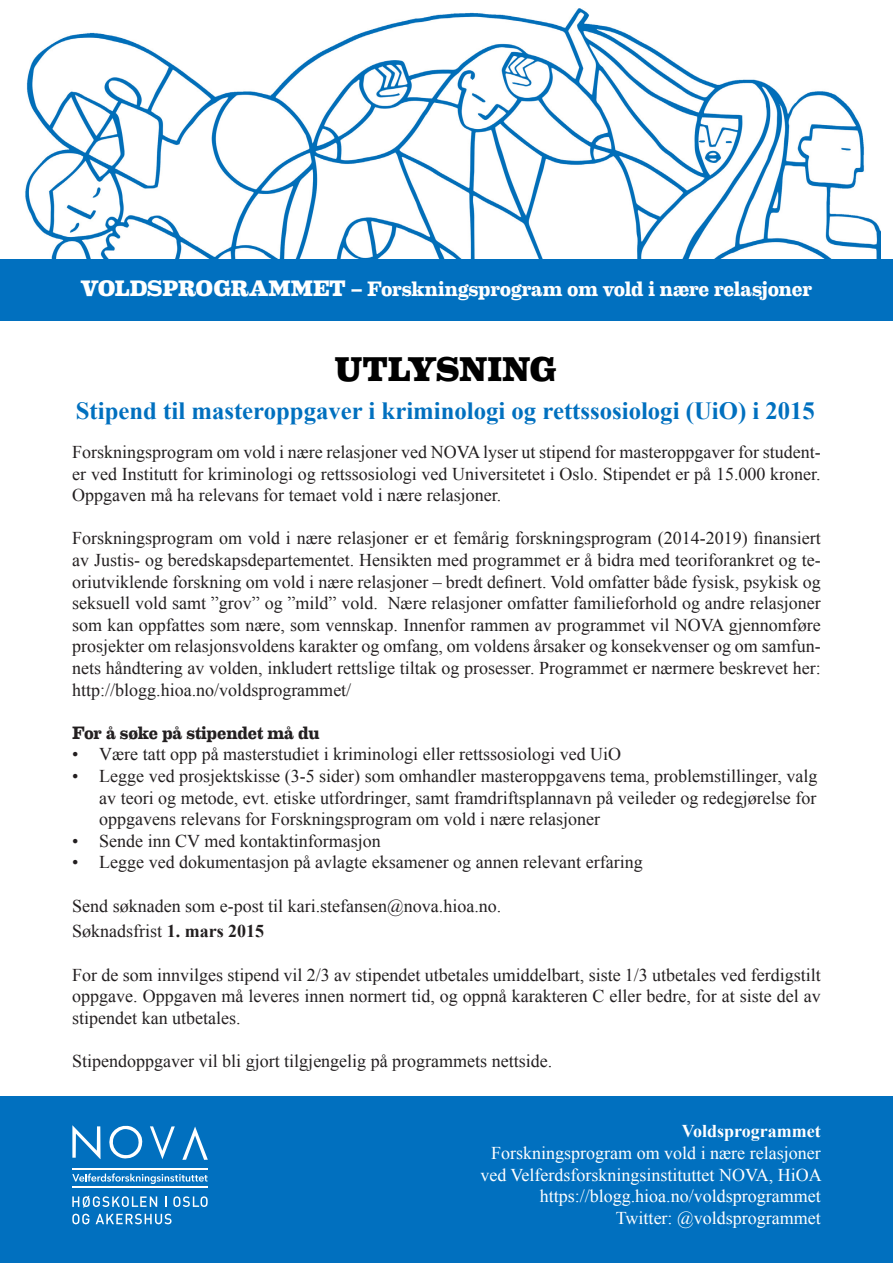
<style>
.page{position:relative;width:893px;height:1263px;background:#fff}
.page>*{position:absolute;margin:0;border:0;box-sizing:border-box;transform-origin:0 0}
.t1{font:800 34.5px "Eames Century Modern";letter-spacing:-.01em;color:#000}
.t2{font:700 24.75px "Times New Roman";color:#0170bf}
.t3{font:700 21px "Eames Century Modern";letter-spacing:-.01em;color:#fff}
.t4{font:18px/21.6px "Times New Roman";color:#231f20;text-align:justify}
.t5{font:18px/21.6px "Times New Roman";color:#fff;text-align:right}
.t6{font:700 18px "Eames Century Modern";letter-spacing:-.01em;color:#231f20}
.s1{font-weight:800;font-size:22.5px}
.s2{font-size:22.5px}
.s3{font-weight:700}
</style>
<div class="page">
<img style="left:25px;top:9px;width:855px;height:250px">
<div style="left:0;top:259px;width:893px;height:62px;background:#0170bf"></div>
<div style="left:0;top:1096px;width:893px;height:167px;background:#0170bf"></div>
<svg style="left:72px;top:1125px;width:29px;height:34px"></svg>
<svg style="left:150px;top:1126px;width:25px;height:33px"></svg>
<svg style="left:182px;top:1126px;width:26px;height:34px"></svg>
<svg style="left:109px;top:1125px;width:34px;height:34px"></svg>
<hr style="left:72px;top:1186px;width:136px;height:1px;background:#fff">
<hr style="left:72px;top:1168px;width:136px;height:1px;background:#fff">
<svg style="left:72px;top:1196px;width:85px;height:11px"></svg>
<svg style="left:173px;top:1196px;width:35px;height:11px"></svg>
<svg style="left:72px;top:1214px;width:17px;height:10px"></svg>
<svg style="left:96px;top:1214px;width:76px;height:10px"></svg>
<svg style="left:72px;top:1173px;width:136px;height:11px"></svg>
<p class="t3" style="left:81px;top:273px;width:733px"><span class="s1">VOLDSPROGRAMMET</span> <span class="s2">–</span> Forskningsprogram om vold i nære relasjoner</p>
<p class="t1" style="left:334px;top:343px;width:224px">UTLYSNING</p>
<p class="t2" style="left:76px;top:394px;width:741px">Stipend til masteroppgaver i kriminologi og rettssosiologi (UiO) i 2015</p>
<p class="t4" style="left:72px;top:441px;width:750px">Forskningsprogram om vold i nære relasjoner ved NOVA lyser ut stipend for masteroppgaver for student&shy;er ved Institutt for kriminologi og rettssosiologi ved Universitetet i Oslo. Stipendet er på 15.000 kroner.<br>Oppgaven må ha relevans for temaet vold i nære relasjoner.</p>
<p class="t4" style="left:72px;top:527px;width:750px">Forskningsprogram om vold i nære relasjoner er et femårig forskningsprogram (2014-2019) finansiert av Justis- og beredskapsdepartementet. Hensikten med programmet er å bidra med teoriforankret og te&shy;oriutviklende forskning om vold i nære relasjoner – bredt definert. Vold omfatter både fysisk, psykisk og seksuell vold samt ”grov” og ”mild” vold. Nære relasjoner omfatter familieforhold og andre relasjoner som kan oppfattes som nære, som vennskap. Innenfor rammen av programmet vil NOVA gjennomføre prosjekter om relasjonsvoldens karakter og omfang, om voldens årsaker og konsekvenser og om samfun&shy;nets håndtering av volden, inkludert rettslige tiltak og prosesser. Programmet er nærmere beskrevet her: http://blogg.hioa.no/voldsprogrammet/</p>
<p class="t6" style="left:72px;top:719px;width:249px">For å søke på stipendet må du</p>
<p class="t4" style="left:72px;top:743px;width:550px">• Være tatt opp på masterstudiet i kriminologi eller rettssosiologi ved UiO</p>
<p class="t4" style="left:99px;top:765px;width:720px;text-indent:-27px">• Legge ved prosjektskisse (3-5 sider) som omhandler masteroppgavens tema, problemstillinger, valg av teori og metode, evt. etiske utfordringer, samt framdriftsplannavn på veileder og redegjørelse for oppgavens relevans for Forskningsprogram om vold i nære relasjoner</p>
<p class="t4" style="left:72px;top:830px;width:310px">• Sende inn CV med kontaktinformasjon</p>
<p class="t4" style="left:72px;top:851px;width:572px">• Legge ved dokumentasjon på avlagte eksamener og annen relevant erfaring</p>
<p class="t4" style="left:72px;top:894px;width:431px">Send søknaden som e-post til kari.stefansen@nova.hioa.no.</p>
<p class="t4" style="left:72px;top:920px;width:193px">Søknadsfrist <span class="s3">1. mars 2015</span></p>
<p class="t4" style="left:72px;top:963px;width:750px">For de som innvilges stipend vil 2/3 av stipendet utbetales umiddelbart, siste 1/3 utbetales ved ferdigstilt oppgave. Oppgaven må leveres innen normert tid, og oppnå karakteren C eller bedre, for at siste del av stipendet kan utbetales.</p>
<p class="t4" style="left:72px;top:1050px;width:481px">Stipendoppgaver vil bli gjort tilgjengelig på programmets nettside.</p>
<p class="t5" style="left:480px;top:1120px;width:343px"><span class="s3">Voldsprogrammet<br></span>Forskningsprogram om vold i nære relasjoner ved Velferdsforskningsinstituttet NOVA, HiOA https://blogg.hioa.no/voldsprogrammet Twitter: @voldsprogrammet</p>
</div>
